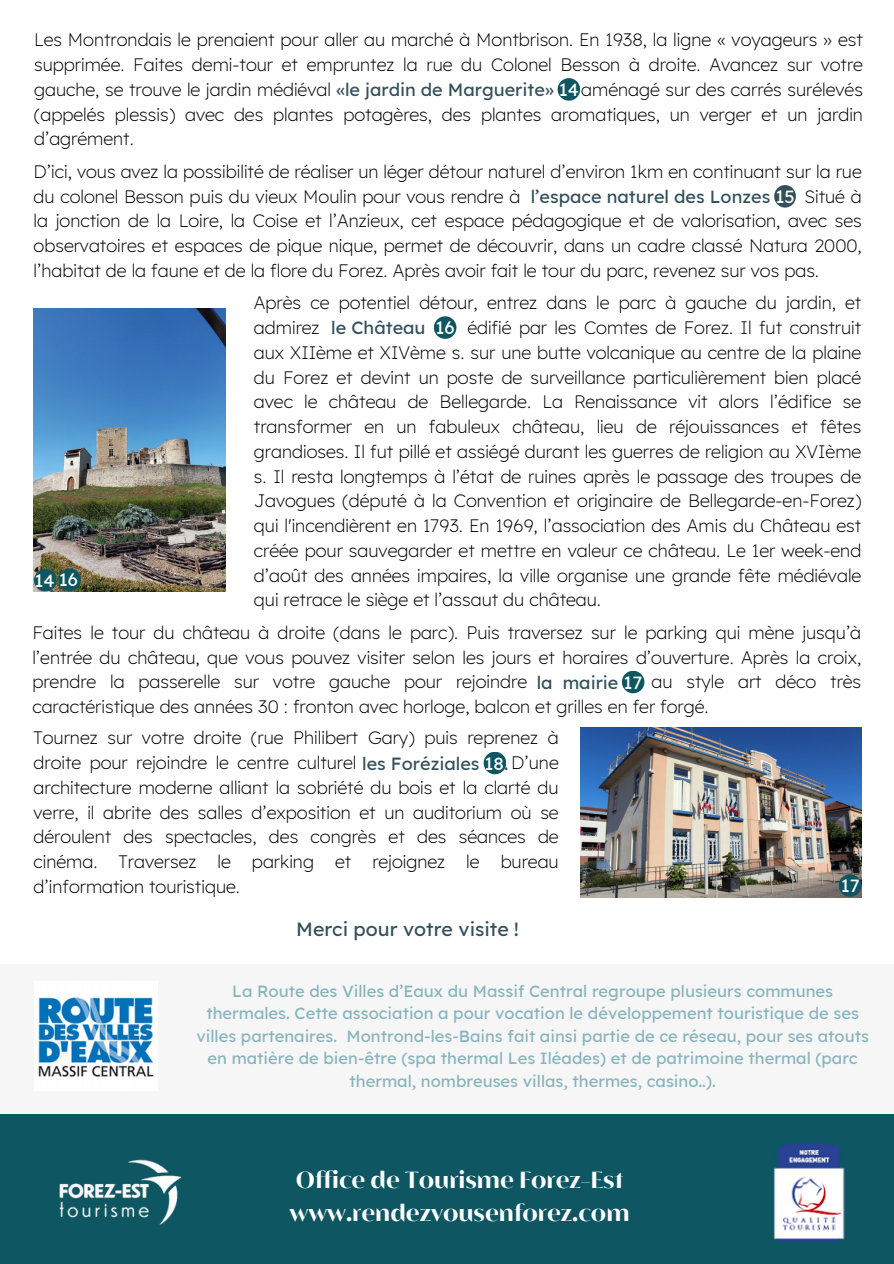
<style>
.page{position:relative;width:894px;height:1264px;background:#fff}
.page>*{position:absolute;margin:0;border:0;box-sizing:border-box;transform-origin:0 0}
.t1{font:700 24px/32.7px "Aguila";color:#fff}
.t2{font:500 19.5px "Lexend";color:#33505b}
.t3{font:300 18px/24.8px "Lexend";color:#000;text-align:justify}
.t4{font:500 18px "Lexend";color:#33505b}
.t5{font:500 18px "Lexend";color:#fff}
.t6{font:500 16.5px/22.5px "Lexend";color:#88b4bd;text-align:center}
.s1{color:#fff}
.s2{font-weight:500;color:#33505b}
.s3{font-weight:500;color:#fff}
</style>
<div class="page">
<img style="left:34px;top:309px;width:191px;height:282px">
<img style="left:580px;top:727px;width:281px;height:170px">
<div style="left:0;top:964px;width:893px;height:148px;background:#f6f6f6"></div>
<img style="left:38px;top:997px;width:116px;height:80px">
<div style="left:483px;top:751px;width:23px;height:23px;background:#0d5662;border-radius:50%"></div>
<div style="left:557px;top:78px;width:23px;height:23px;background:#0d5662;border-radius:50%"></div>
<div style="left:434px;top:316px;width:22px;height:23px;background:#0d5662;border-radius:50%"></div>
<div style="left:774px;top:185px;width:21px;height:22px;background:#33505b;border-radius:50%"></div>
<div style="left:621px;top:670px;width:23px;height:23px;background:#0d5662;border-radius:50%"></div>
<div style="left:34px;top:569px;width:23px;height:22px;background:#0d5662;border-radius:50%"></div>
<div style="left:58px;top:568px;width:23px;height:23px;background:#0d5662;border-radius:50%"></div>
<div style="left:838px;top:874px;width:23px;height:22px;background:#0d5662;border-radius:50%"></div>
<div style="left:0;top:1113px;width:893px;height:150px;background:#0d5662"></div>
<img style="left:773px;top:1143px;width:72px;height:99px">
<img style="left:59px;top:1159px;width:123px;height:66px">
<h3 class="t3" style="left:34px;top:27px;width:830px">Les Montrondais le prenaient pour aller au marché à Montbrison. En 1938, la ligne « voyageurs » est supprimée. Faites demi-tour et empruntez la rue du Colonel Besson à droite. Avancez sur votre gauche, se trouve le jardin médiéval <span class="s1">le jar</span></h3>
<h3 class="t4" style="left:336px;top:78px;width:244px">«le jardin de Marguerite» <span class="s1">14</span></h3>
<h3 class="t3" style="left:34px;top:77px;width:830px;text-indent:445px"><span class="s1">guerite » 4</span> aménagé sur des carrés surélevés (appelés plessis) avec des plantes potagères, des plantes aromatiques, un verger et un jardin d’agrément.</h3>
<p class="t3" style="left:34px;top:159px;width:829px">D’ici, vous avez la possibilité de réaliser un léger détour naturel d’environ 1km en continuant sur la rue du colonel Besson puis du vieux Moulin pour vous rendre à <span class="s1">l’espace naturel des Lonzes</span></p>
<p class="t3" style="left:34px;top:183px;width:829px;text-indent:770px">Situé à la jonction de la Loire, la Coise et l’Anzieux, cet espace pédagogique et de valorisation, avec ses observatoires et espaces de pique nique, permet de découvrir, dans un cadre classé Natura 2000, l’habitat de la faune et de la flore du Forez. Après avoir fait le tour du parc, revenez sur vos pas.</p>
<p class="t4" style="left:530px;top:185px;width:265px">l’espace naturel des Lonzes <span class="s1">15</span></p>
<p class="t3" style="left:777px;top:183px;width:6px">.</p>
<h2 class="t5" style="left:35px;top:568px;width:45px">14 16</h2>
<p class="t3" style="left:254px;top:290px;width:608px">Après ce potentiel détour, entrez dans le parc à gauche du jardin, et admirez <span class="s1">le château 15,</span> édifié par les Comtes de Forez. Il fut construit aux XIIème et XIVème s. sur une butte volcanique au centre de la plaine du Forez et devint un poste de surveillance particulièrement bien placé avec le château de Bellegarde. La Renaissance vit alors l’édifice se transformer en un fabuleux château, lieu de réjouissances et fêtes grandioses. Il fut pillé et assiégé durant les guerres de religion au XVIème s. Il resta longtemps à l’état de ruines après le passage des troupes de Javogues (député à la Convention et originaire de Bellegarde-en-Forez) qui l'incendièrent en 1793. En 1969, l’association des Amis du Château est créée pour sauvegarder et mettre en valeur ce château. Le 1er week-end d’août des années impaires, la ville organise une grande fête médiévale qui retrace le siège et l’assaut du château.</p>
<h2 class="t4" style="left:331px;top:316px;width:125px">le Château <span class="s1">16</span></h2>
<h2 class="t3" style="left:32px;top:619px;width:830px">Faites le tour du château à droite (dans le parc). Puis traversez sur le parking qui mène jusqu’à l’entrée du château, que vous pouvez visiter selon les jours et horaires d’ouverture. Après la croix, prendre la passerelle sur votre gauche pour rejoindre <span class="s1">la mairi</span></h2>
<p class="t4" style="left:536px;top:670px;width:107px">la mairie <span class="s1">17</span></p>
<h2 class="t3" style="left:32px;top:669px;width:830px;text-indent:601px"><span class="s1">16</span>au style art déco très caractéristique des années 30 : fronton avec horloge, balcon et grilles en fer forgé.</h2>
<h3 class="t3" style="left:34px;top:725px;width:526px">Tournez sur votre droite (rue Philibert Gary) puis reprenez à droite pour rejoindre le centre culturel <span class="s2">les Foréziales</span> <span class="s3">18</span><span class="s2">.</span></h3>
<h3 class="t3" style="left:34px;top:750px;width:526px;text-indent:448px"><span class="s1">17.</span> D’une architecture moderne alliant la sobriété du bois et la clarté du verre, il abrite des salles d’exposition et un auditorium où se déroulent des spectacles, des congrès et des séances de cinéma. Traversez le parking et rejoignez le bureau d’information touristique.</h3>
<h3 class="t2" style="left:296px;top:916px;width:224px">Merci pour votre visite !</h3>
<p class="t5" style="left:840px;top:874px;width:20px">17</p>
<h2 class="t6" style="left:196px;top:979px;width:674px">La Route des Villes d’Eaux du Massif Central regroupe plusieurs communes thermales. Cette association a pour vocation le développement touristique de ses villes partenaires. Montrond-les-Bains fait ainsi partie de ce réseau, pour ses atouts en matière de bien-être (spa thermal Les Iléades) et de patrimoine thermal (parc thermal, nombreuses villas, thermes, casino..).</h2>
<p class="t1" style="left:289px;top:1164px;width:341px">Office de Tourisme Forez-Est www.rendezvousenforez.com</p>
</div>
